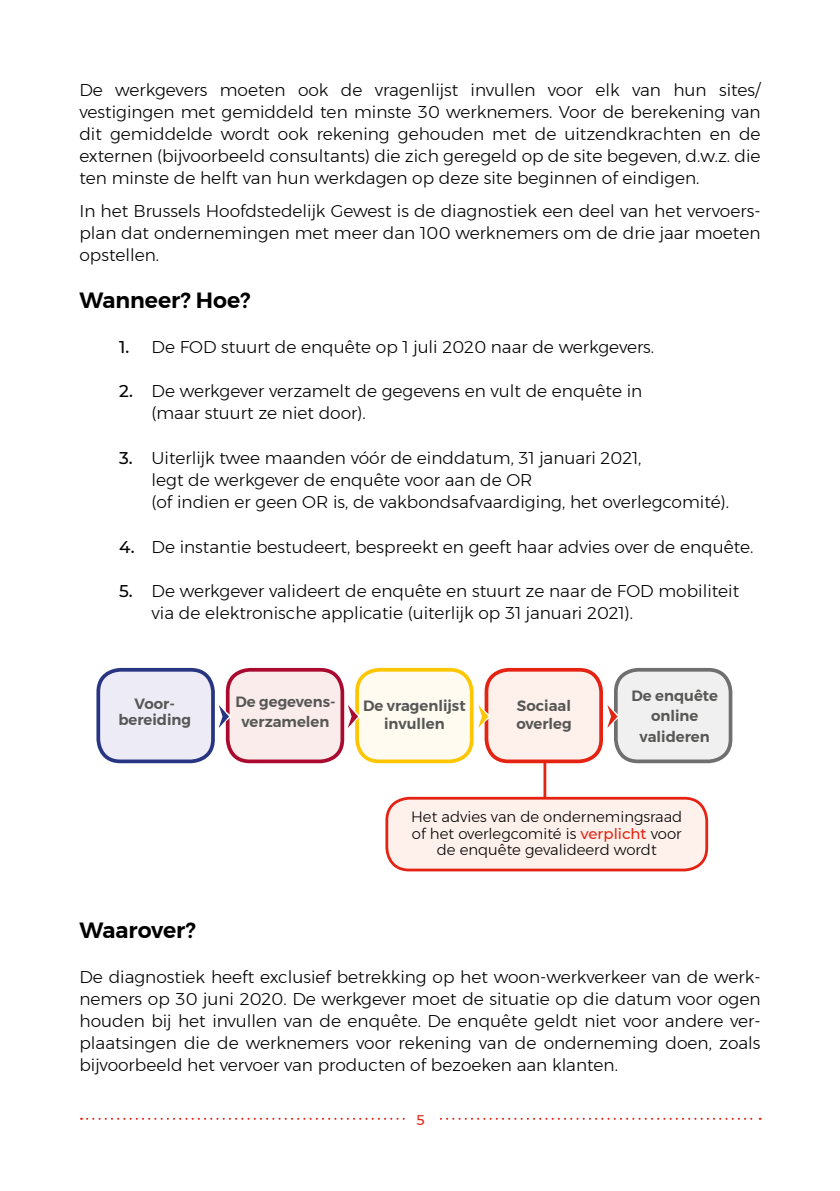
<style>
.page{position:relative;width:840px;height:1191px;background:#fff}
.page>*{position:absolute;margin:0;border:0;box-sizing:border-box;transform-origin:0 0}
.t1{font:600 22px "Montserrat";color:#000}
.t2{font:300 17px/22px "Montserrat";color:#000;text-align:justify}
.t3{font:600 14.8px/20.4px "Montserrat";color:#575756;text-align:center}
.t4{font:300 14.8px/16.8px "Montserrat";color:#000;text-align:center}
.t5{font:14px "Montserrat";color:#e42313}
.s1{font-weight:500}
.s2{font-weight:500;color:#e42313}
</style>
<div class="page">
<svg style="left:81px;top:1117px;width:679px;height:2px"></svg>
<div style="left:405px;top:1111px;width:30px;height:18px;background:#fff"></div>
<hr style="left:543px;top:760px;width:3px;height:56px;background:#e42313">
<div style="left:386px;top:798px;width:320px;height:72px;background:#fef1eb;border-radius:22px"></div>
<div style="left:385px;top:797px;width:322px;height:74px;border:3px solid #e42313;border-radius:22px"></div>
<div style="left:98px;top:670px;width:115px;height:91px;background:#edecf6;border-radius:22px"></div>
<div style="left:96px;top:668px;width:119px;height:95px;border:4px solid #283583;border-radius:22px"></div>
<div style="left:357px;top:670px;width:114px;height:91px;background:#fffbf1;border-radius:22px"></div>
<div style="left:355px;top:668px;width:118px;height:95px;border:4px solid #fdc600;border-radius:22px"></div>
<div style="left:227px;top:670px;width:115px;height:91px;background:#f9eceb;border-radius:22px"></div>
<div style="left:226px;top:668px;width:118px;height:95px;border:4px solid #aa0a2f;border-radius:22px"></div>
<div style="left:486px;top:670px;width:114px;height:91px;background:#fef1eb;border-radius:22px"></div>
<div style="left:484px;top:668px;width:118px;height:95px;border:4px solid #e42313;border-radius:22px"></div>
<div style="left:615px;top:670px;width:115px;height:91px;background:#f0f0f0;border-radius:22px"></div>
<div style="left:613px;top:668px;width:119px;height:95px;border:4px solid #706f6f;border-radius:22px"></div>
<svg style="left:219px;top:705px;width:12px;height:22px"></svg>
<svg style="left:348px;top:705px;width:12px;height:22px"></svg>
<svg style="left:478px;top:705px;width:13px;height:22px"></svg>
<svg style="left:607px;top:705px;width:12px;height:22px"></svg>
<p class="t2" style="left:79px;top:79px;width:682px">De werkgevers moeten ook de vragenlijst invullen voor elk van hun sites/ vestigingen met gemiddeld ten minste 30 werknemers. Voor de berekening van dit gemiddelde wordt ook rekening gehouden met de uitzendkrachten en de externen (bijvoorbeeld consultants) die zich geregeld op de site begeven, d.w.z. die ten minste de helft van hun werkdagen op deze site beginnen of eindigen.</p>
<p class="t2" style="left:79px;top:200px;width:682px">In het Brussels Hoofdstedelijk Gewest is de diagnostiek een deel van het vervoers&shy;plan dat ondernemingen met meer dan 100 werknemers om de drie jaar moeten opstellen.</p>
<p class="t1" style="left:79px;top:283px;width:172px">Wanneer? Hoe?</p>
<p class="t2" style="left:119px;top:335px;width:536px"><span class="s1">1.</span> De FOD stuurt de enquête op 1 juli 2020 naar de werkgevers.</p>
<p class="t2" style="left:151px;top:380px;width:492px;text-indent:-32px"><span class="s1">2.</span> De werkgever verzamelt de gegevens en vult de enquête in (maar stuurt ze niet door).</p>
<p class="t2" style="left:151px;top:447px;width:578px;text-align:left;text-indent:-32px"><span class="s1">3.</span> Uiterlijk twee maanden vóór de einddatum, 31 januari 2021,<br>legt de werkgever de enquête voor aan de OR<br>(of indien er geen OR is, de vakbondsafvaardiging, het overlegcomité).</p>
<p class="t2" style="left:119px;top:535px;width:635px"><span class="s1">4.</span> De instantie bestudeert, bespreekt en geeft haar advies over de enquête.</p>
<p class="t2" style="left:151px;top:580px;width:589px;text-indent:-32px"><span class="s1">5.</span> De werkgever valideert de enquête en stuurt ze naar de FOD mobiliteit via de elektronische applicatie (uiterlijk op 31 januari 2021).</p>
<p class="t3" style="left:118px;top:696px;width:74px;line-height:16px">Voor&shy;bereiding</p>
<p class="t3" style="left:235px;top:691px;width:102px">De gegevens&shy;verzamelen</p>
<p class="t3" style="left:516px;top:697px;width:57px;line-height:18px;text-align:left">Sociaal overleg</p>
<p class="t3" style="left:631px;top:685px;width:88px">De enquête online valideren</p>
<p class="t3" style="left:363px;top:697px;width:104px;line-height:18px">De vragenlijst invullen</p>
<p class="t4" style="left:411px;top:808px;width:272px">Het advies van de ondernemingsraad of het overlegcomité is <span class="s2">verplicht</span> voor de enquête gevalideerd wordt</p>
<p class="t1" style="left:79px;top:913px;width:118px">Waarover?</p>
<p class="t2" style="left:79px;top:965px;width:682px">De diagnostiek heeft exclusief betrekking op het woon-werkverkeer van de werk&shy;nemers op 30 juni 2020. De werkgever moet de situatie op die datum voor ogen houden bij het invullen van de enquête. De enquête geldt niet voor andere ver&shy;plaatsingen die de werknemers voor rekening van de onderneming doen, zoals bijvoorbeeld het vervoer van producten of bezoeken aan klanten.</p>
<p class="t5" style="left:416px;top:1109px;width:10px">5</p>
</div>
